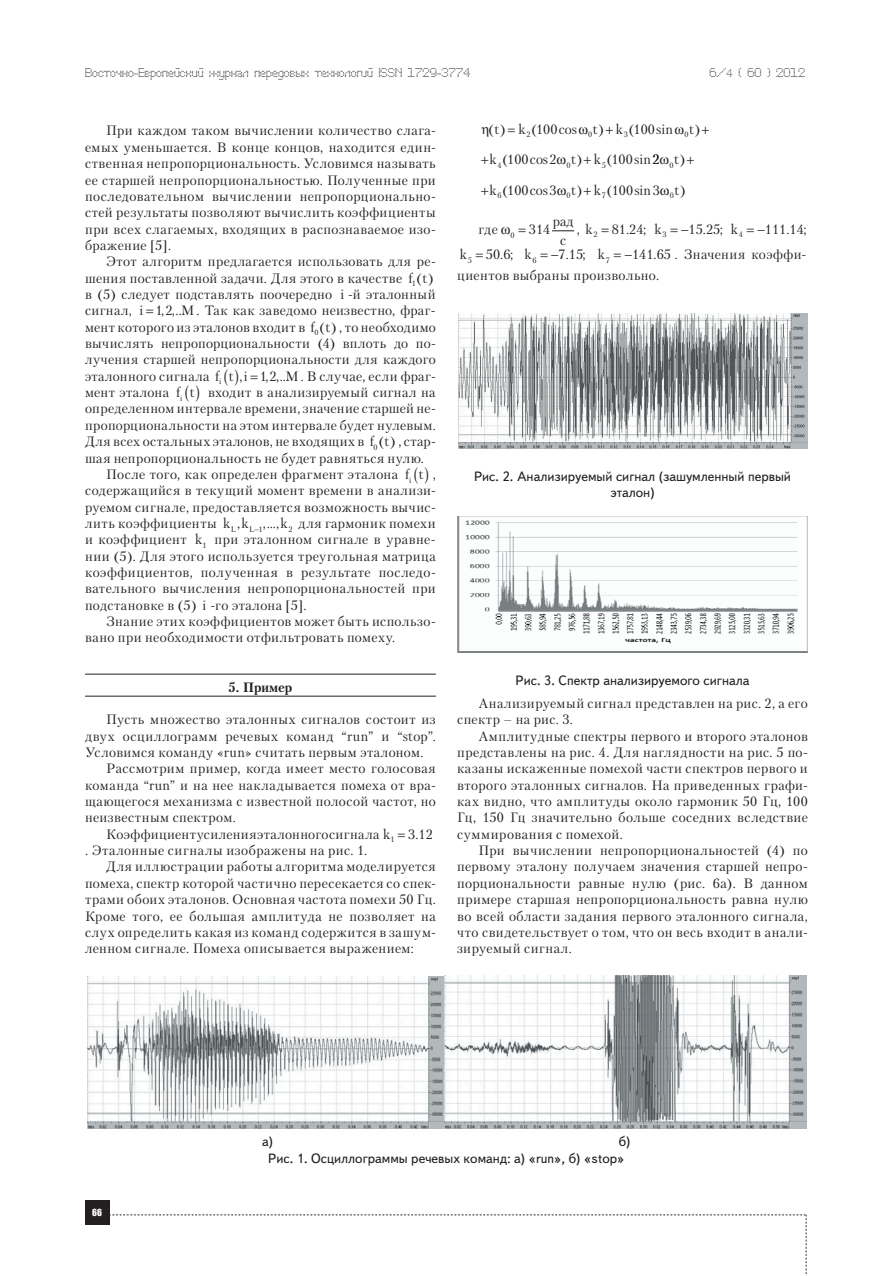
<style>
.page{position:relative;width:893px;height:1276px;background:#fff}
.page>*{position:absolute;margin:0;border:0;box-sizing:border-box;transform-origin:0 0}
.t1{font:13.5px/16.4px "Petersburg C";letter-spacing:.03em;color:#231f20;text-align:justify}
.t2{font:13.5px/16.2px "Text Book C";color:#231f20;text-align:center}
.t3{font:13.5px "Petersburg C";letter-spacing:.005em;color:#231f20}
.t4{font:700 13.5px "Petersburg C";color:#231f20}
.t5{font:12px "Perfo";letter-spacing:.015em;color:#231f20}
.t6{font:9px "Impact";color:#fff}
.t7{font:7.8px "Petersburg C";color:#231f20}
.s1{font-size:10.5px}
</style>
<div class="page">
<div style="left:85px;top:1200px;width:24px;height:25px;background:#231f20"></div>
<svg style="left:109px;top:1214px;width:698px;height:62px"></svg>
<hr style="left:85px;top:674px;width:351px;height:1px;background:#231f20">
<hr style="left:85px;top:696px;width:351px;height:1px;background:#231f20">
<svg style="left:552px;top:230px;width:22px;height:1px"></svg>
<img style="left:458px;top:313px;width:349px;height:136px">
<img style="left:457px;top:516px;width:350px;height:137px">
<img style="left:88px;top:975px;width:719px;height:153px">
<p class="t5" style="left:85px;top:65px;width:387px">Восточно-Европейский журнал передовых технологий ISSN 1729-3774</p>
<p class="t5" style="left:709px;top:65px;width:97px">6/<span class="s1">4</span> ( 60 ) 2012</p>
<p class="t1" style="left:85px;top:122px;width:352px;text-indent:21px">При каждом таком вычислении количество слага&shy;емых уменьшается. В конце концов, находится един&shy;ственная непропорциональность. Условимся называть ее старшей непропорциональностью. Полученные при последовательном вычислении непропорционально&shy;стей результаты позволяют вычислить коэффициенты при всех слагаемых, входящих в распознаваемое изо&shy;бражение [5].</p>
<p class="t1" style="left:85px;top:253px;width:352px;text-indent:21px">Этот алгоритм предлагается использовать для ре&shy;шения поставленной задачи. Для этого в качестве f t</p>
<p class="t1" style="left:85px;top:270px;width:352px;text-align:left;text-indent:327px"><sub>1</sub>( ) в (5) следует подставлять поочередно i -й эталонный сигнал, i</p>
<p class="t1" style="left:85px;top:302px;width:352px;text-indent:70px">1 2, ,.. . Так как заведомо неизвестно, фраг&shy;мент которого из эталонов входит в f t</p>
<p class="t1" style="left:181px;top:302px;width:15px">M</p>
<p class="t1" style="left:85px;top:319px;width:352px;text-indent:229px"><sub>0</sub>( ) , то необходимо вычислять непропорциональности (4) вплоть до по&shy;лучения старшей непропорциональности для каждого эталонного сигнала f t ,i</p>
<p class="t1" style="left:260px;top:368px;width:178px">1 2,.. . В случае, если фраг-</p>
<p class="t1" style="left:285px;top:368px;width:15px">M</p>
<p class="t7" style="left:219px;top:377px;width:4px">i</p>
<p class="t1" style="left:265px;top:368px;width:5px">,</p>
<p class="t1" style="left:85px;top:384px;width:111px">мент эталона f t</p>
<p class="t7" style="left:180px;top:393px;width:4px">i</p>
<p class="t1" style="left:85px;top:384px;width:352px;text-indent:123px">входит в анализируемый сигнал на определенном интервале времени, значение старшей не&shy;пропорциональности на этом интервале будет нулевым.<br>Для всех остальных эталонов, не входящих в f t</p>
<p class="t1" style="left:374px;top:433px;width:64px"><sub>0</sub>( ) , стар-</p>
<p class="t1" style="left:85px;top:449px;width:340px">шая непропорциональность не будет равняться нулю.</p>
<p class="t1" style="left:106px;top:466px;width:319px">После того, как определен фрагмент эталона f t</p>
<p class="t7" style="left:409px;top:475px;width:4px">i</p>
<p class="t1" style="left:85px;top:466px;width:352px;text-indent:348px">, содержащийся в текущий момент времени в анализи&shy;руемом сигнале, предоставляется возможность вычис&shy;лить коэффициенты k k</p>
<p class="t1" style="left:237px;top:515px;width:5px">,</p>
<p class="t1" style="left:263px;top:515px;width:174px">,...,k для гармоник помехи</p>
<p class="t7" style="left:288px;top:524px;width:6px">2</p>
<p class="t1" style="left:85px;top:531px;width:352px">и коэффициент k<sub>1</sub> при эталонном сигнале в уравне&shy;нии (5). Для этого используется треугольная матрица коэффициентов, полученная в результате последо&shy;вательного вычисления непропорциональностей при подстановке в (5) i -го эталона [5].</p>
<p class="t1" style="left:85px;top:613px;width:352px;text-indent:21px">Знание этих коэффициентов может быть использо&shy;вано при необходимости отфильтровать помеху.</p>
<p class="t4" style="left:228px;top:678px;width:66px">5. Пример</p>
<p class="t1" style="left:106px;top:711px;width:331px">Пусть множество эталонных сигналов состоит из</p>
<p class="t1" style="left:85px;top:727px;width:352px">двух осциллограмм речевых команд “run” и “stop”.</p>
<p class="t1" style="left:85px;top:744px;width:340px">Условимся команду «run» считать первым эталоном.</p>
<p class="t1" style="left:106px;top:760px;width:331px">Рассмотрим пример, когда имеет место голосовая</p>
<p class="t1" style="left:85px;top:776px;width:352px">команда “run” и на нее накладывается помеха от вра-</p>
<p class="t1" style="left:85px;top:793px;width:352px">щающегося механизма с известной полосой частот, но</p>
<p class="t1" style="left:85px;top:809px;width:152px">неизвестным спектром.</p>
<p class="t1" style="left:106px;top:825px;width:328px">Коэффициент усиления эталонного сигнала k<sub>1</sub> 3 1. 2</p>
<p class="t1" style="left:85px;top:842px;width:284px">. Эталонные сигналы изображены на рис. 1.</p>
<p class="t1" style="left:106px;top:858px;width:331px">Для иллюстрации работы алгоритма моделируется</p>
<p class="t1" style="left:85px;top:874px;width:352px">помеха, спектр которой частично пересекается со спек-</p>
<p class="t1" style="left:85px;top:891px;width:352px">трами обоих эталонов. Основная частота помехи 50 Гц.</p>
<p class="t1" style="left:85px;top:907px;width:352px">Кроме того, ее большая амплитуда не позволяет на</p>
<p class="t1" style="left:85px;top:924px;width:352px">слух определить какая из команд содержится в зашум-</p>
<p class="t1" style="left:85px;top:940px;width:330px">ленном сигнале. Помеха описывается выражением:</p>
<p class="t7" style="left:231px;top:524px;width:6px">L</p>
<p class="t7" style="left:249px;top:524px;width:15px">L−1</p>
<p class="t1" style="left:489px;top:121px;width:19px">( )</p>
<p class="t1" style="left:518px;top:121px;width:60px">k (100cos</p>
<p class="t1" style="left:593px;top:121px;width:13px">t)</p>
<p class="t1" style="left:616px;top:121px;width:59px">k (100sin</p>
<p class="t1" style="left:689px;top:121px;width:13px">t)</p>
<p class="t3" style="left:489px;top:151px;width:69px">k (100cos2</p>
<p class="t1" style="left:571px;top:151px;width:13px">t)</p>
<p class="t3" style="left:594px;top:151px;width:67px">k (100sin2</p>
<p class="t1" style="left:494px;top:121px;width:7px">t</p>
<p class="t7" style="left:526px;top:130px;width:6px">2</p>
<p class="t7" style="left:588px;top:130px;width:6px">0</p>
<p class="t7" style="left:624px;top:130px;width:6px">3</p>
<p class="t7" style="left:684px;top:130px;width:6px">0</p>
<p class="t1" style="left:674px;top:151px;width:13px">t)</p>
<p class="t7" style="left:497px;top:160px;width:6px">4</p>
<p class="t7" style="left:566px;top:160px;width:6px">0</p>
<p class="t7" style="left:602px;top:160px;width:6px">5</p>
<p class="t3" style="left:489px;top:182px;width:69px">k (100cos3</p>
<p class="t1" style="left:594px;top:181px;width:67px">k (100sin 3</p>
<p class="t7" style="left:669px;top:160px;width:6px">0</p>
<p class="t1" style="left:571px;top:181px;width:13px">t)</p>
<p class="t1" style="left:674px;top:181px;width:13px">t)</p>
<p class="t7" style="left:497px;top:191px;width:6px">6</p>
<p class="t7" style="left:566px;top:191px;width:6px">0</p>
<p class="t7" style="left:602px;top:191px;width:6px">7</p>
<p class="t7" style="left:670px;top:191px;width:6px">0</p>
<p class="t1" style="left:478px;top:221px;width:73px">где <sub>0</sub> 314</p>
<p class="t1" style="left:553px;top:211px;width:22px;line-height:19.4px;text-align:center">paд c</p>
<p class="t1" style="left:577px;top:220px;width:71px">, k<sub>2</sub> 81. ;</p>
<p class="t1" style="left:629px;top:220px;width:95px">24 k<sub>3</sub> −15. ;</p>
<p class="t1" style="left:706px;top:220px;width:102px">25 k<sub>4</sub> −111. ;</p>
<p class="t1" style="left:460px;top:216px;width:348px;line-height:25.5px;text-align:right">14<br>k<sub>5</sub> 50. ;6 k<sub>6</sub> −7 1. ;5 k<sub>7</sub> −141.65 . Значения коэффи-</p>
<p class="t1" style="left:457px;top:267px;width:203px">циентов выбраны произвольно.</p>
<p class="t2" style="left:474px;top:468px;width:318px">Рис. 2. Анализируемый сигнал (зашумленный первый эталон)</p>
<p class="t2" style="left:516px;top:672px;width:235px">Рис. 3. Спектр анализируемого сигнала</p>
<p class="t1" style="left:457px;top:695px;width:352px;text-indent:21px">Анализируемый сигнал представлен на рис. 2, а его спектр – на рис. 3.</p>
<p class="t1" style="left:457px;top:727px;width:352px;text-indent:21px">Амплитудные спектры первого и второго эталонов представлены на рис. 4. Для наглядности на рис. 5 по&shy;казаны искаженные помехой части спектров первого и второго эталонных сигналов. На приведенных графи&shy;ках видно, что амплитуды около гармоник 50 Гц, 100<br>Гц, 150 Гц значительно больше соседних вследствие суммирования с помехой.</p>
<p class="t1" style="left:457px;top:842px;width:352px;text-indent:21px">При вычислении непропорциональностей (4) по первому эталону получаем значения старшей непро&shy;порциональности равные нулю (рис. 6а). В данном примере старшая непропорциональность равна нулю во всей области задания первого эталонного сигнала, что свидетельствует о том, что он весь входит в анали&shy;зируемый сигнал.</p>
<p class="t6" style="left:92px;top:1205px;width:11px">66</p>
<p class="t2" style="left:268px;top:1134px;width:364px;text-align:left;text-indent:350px">б)<br>Рис. 1. Осциллограммы речевых команд: а) «run», б) «stop»</p>
<p class="t2" style="left:262px;top:1134px;width:13px">а)</p>
</div>
